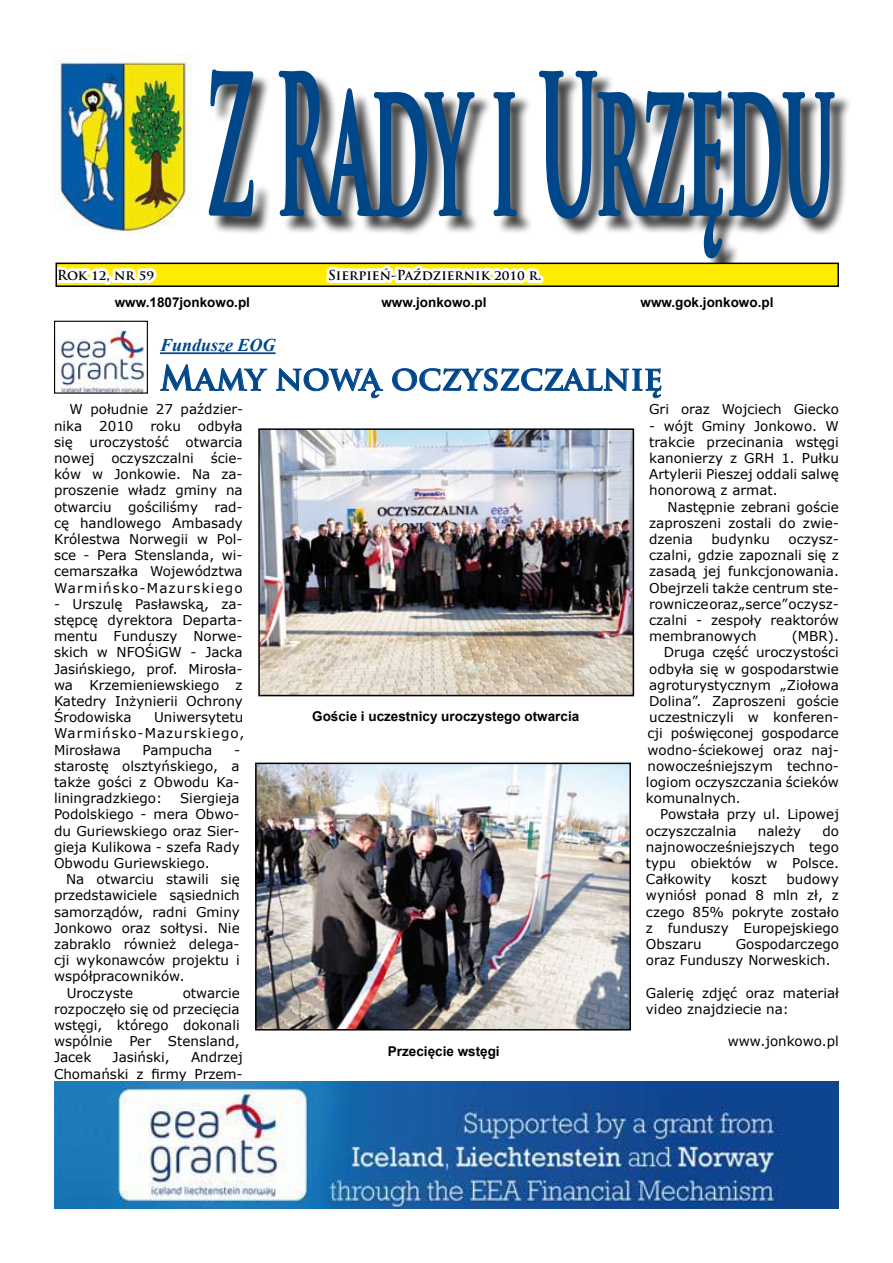
<style>
.page{position:relative;width:893px;height:1263px;background:#fff}
.page>*{position:absolute;margin:0;border:0;box-sizing:border-box;transform-origin:0 0}
.t1{font:700 188.4px "Trajan Pro";color:#00478a;scale:.37 1}
.t2{font:700 33px "Trajan Pro";color:#00478a}
.t3{font:italic 700 18px "Times New Roman";color:#00478a}
.t4{font:13.5px/16.2px "Verdana";color:#000;text-align:justify}
.t5{font:700 13.5px "Arial";color:#000}
.t6{font:700 13.5px "Trajan Pro";color:#000}
</style>
<div class="page">
<img style="left:268px;top:431px;width:8px;height:262px">
<div style="left:211px;top:71px;width:642px;height:205px;background:#000;opacity:.75"></div>
<hr style="left:160px;top:352px;width:116px;height:2px;background:#00478a">
<svg style="left:54px;top:54px;width:214px;height:642px"></svg>
<svg style="left:276px;top:70px;width:560px;height:626px"></svg>
<img style="left:54px;top:1082px;width:785px;height:127px">
<img style="left:56px;top:323px;width:90px;height:69px">
<div style="left:54px;top:321px;width:94px;height:73px;border:1px solid #000"></div>
<img style="left:258px;top:766px;width:370px;height:261px">
<div style="left:255px;top:763px;width:376px;height:267px;border:2px solid #000"></div>
<h1 class="t1" style="left:206px;top:29px;width:1701px">Z Rady i Urzędu</h1>
<p class="t6" style="left:57px;top:267px;width:99px">Rok 12, nr 59</p>
<p class="t6" style="left:328px;top:267px;width:215px">Sierpień-Październik 2010 r.</p>
<p class="t5" style="left:115px;top:294px;width:137px">www.1807jonkowo.pl</p>
<p class="t5" style="left:381px;top:294px;width:107px">www.jonkowo.pl</p>
<p class="t5" style="left:640px;top:294px;width:134px">www.gok.jonkowo.pl</p>
<h3 class="t3" style="left:160px;top:333px;width:117px">Fundusze EOG</h3>
<h2 class="t2" style="left:160px;top:358px;width:504px">Mamy nową oczyszczalnię</h2>
<p class="t4" style="left:54px;top:401px;width:191px;text-indent:15px">W południe 27 paździer&shy;nika</p>
<p class="t4" style="left:54px;top:417px;width:190px;text-indent:144px">odbyła się uroczystość otwarcia nowej</p>
<p class="t4" style="left:99px;top:417px;width:83px">2010 roku</p>
<p class="t4" style="left:54px;top:450px;width:190px;text-indent:157px">ście&shy;ków w Jonkowie. Na za&shy;proszenie władz gminy na otwarciu gościliśmy rad&shy;cę handlowego Ambasady Królestwa Norwegii w Pol&shy;sce - Pera Stenslanda, wi&shy;cemarszałka Województwa Warmińsko-Mazurskiego</p>
<p class="t4" style="left:54px;top:596px;width:190px">- Urszulę Pasławską, za&shy;stępcę dyrektora Departa&shy;mentu Funduszy Norwe&shy;skich w NFOŚiGW - Jacka Jasińskiego, prof. Mirosła&shy;wa Krzemieniewskiego z Katedry Inżynierii Ochrony Środowiska</p>
<p class="t4" style="left:111px;top:450px;width:84px">oczyszczalni</p>
<p class="t4" style="left:54px;top:709px;width:192px;text-indent:100px">Uniwersytetu Warmińsko-Mazurskiego, Mirosława</p>
<p class="t4" style="left:143px;top:741px;width:71px">Pampucha</p>
<p class="t4" style="left:54px;top:741px;width:188px;text-indent:180px">- starostę olsztyńskiego, a także gości z Obwodu Ka&shy;liningradzkiego:</p>
<p class="t4" style="left:54px;top:790px;width:187px;text-indent:126px">Siergieja Podolskiego - mera Obwo&shy;du Guriewskiego oraz Sier&shy;gieja Kulikowa - szefa Rady Obwodu Guriewskiego.</p>
<p class="t4" style="left:66px;top:871px;width:175px">Na otwarciu stawili się</p>
<p class="t4" style="left:54px;top:887px;width:187px">przedstawiciele sąsiednich</p>
<p class="t4" style="left:54px;top:903px;width:187px">samorządów, radni Gminy</p>
<p class="t4" style="left:54px;top:920px;width:187px">Jonkowo oraz sołtysi. Nie</p>
<p class="t4" style="left:54px;top:936px;width:187px">zabraklo również delega-</p>
<p class="t4" style="left:54px;top:952px;width:187px">cji wykonawców projektu i</p>
<p class="t4" style="left:54px;top:968px;width:132px">współpracowników.</p>
<p class="t4" style="left:67px;top:984px;width:68px">Uroczyste</p>
<p class="t4" style="left:54px;top:984px;width:187px;text-indent:129px">otwarcie rozpoczęło się od przecięcia wstęgi, którego dokonali wspólnie Per Stensland, Jacek</p>
<p class="t4" style="left:113px;top:1049px;width:59px">Jasiński,</p>
<p class="t4" style="left:54px;top:1049px;width:190px;text-align:right">Andrzej<br>Chomański z firmy Przem-</p>
<p class="t5" style="left:312px;top:707px;width:269px">Goście i uczestnicy uroczystego otwarcia</p>
<p class="t5" style="left:388px;top:1042px;width:113px">Przecięcie wstęgi</p>
<p class="t4" style="left:649px;top:401px;width:191px">Gri oraz Wojciech Giecko</p>
<p class="t4" style="left:649px;top:417px;width:191px">- wójt Gminy Jonkowo. W trakcie przecinania wstęgi kanonierzy z GRH 1. Pułku Artylerii Pieszej oddali salwę honorową z armat.</p>
<p class="t4" style="left:649px;top:498px;width:191px;text-indent:18px">Następnie zebrani goście zaproszeni zostali do zwie&shy;dzenia</p>
<p class="t4" style="left:711px;top:531px;width:60px">budynku</p>
<p class="t4" style="left:649px;top:531px;width:191px;text-indent:139px">oczysz&shy;czalni, gdzie zapoznali się z zasadą jej funkcjonowania.<br>Obejrzeli także centrum ste&shy;rownicze oraz „serce” oczysz&shy;czalni - zespoły reaktorów membranowych</p>
<p class="t4" style="left:792px;top:628px;width:49px">(MBR).</p>
<p class="t4" style="left:664px;top:644px;width:177px">Druga część uroczystości</p>
<p class="t4" style="left:649px;top:660px;width:191px">odbyła się w gospodarstwie</p>
<p class="t4" style="left:649px;top:677px;width:191px">agroturystycznym „Ziołowa</p>
<p class="t4" style="left:649px;top:693px;width:191px">Dolina”. Zaproszeni goście</p>
<p class="t4" style="left:649px;top:709px;width:191px">uczestniczyli w konferen-</p>
<p class="t4" style="left:648px;top:725px;width:193px">cji poświęconej gospodarce</p>
<p class="t4" style="left:648px;top:741px;width:193px">wodno-ściekowej oraz naj-</p>
<p class="t4" style="left:648px;top:758px;width:193px">nowocześniejszym techno-</p>
<p class="t4" style="left:646px;top:774px;width:194px">logiom oczyszczania ścieków</p>
<p class="t4" style="left:646px;top:790px;width:96px">komunalnych.</p>
<p class="t4" style="left:660px;top:806px;width:180px">Powstała przy ul. Lipowej</p>
<p class="t4" style="left:646px;top:822px;width:92px">oczyszczalnia</p>
<p class="t4" style="left:758px;top:822px;width:45px">należy</p>
<p class="t4" style="left:646px;top:822px;width:194px;text-indent:176px">do najnowocześniejszych tego typu obiektów w Polsce.<br>Całkowity</p>
<p class="t4" style="left:646px;top:871px;width:194px;text-indent:140px">budowy wyniósł ponad 8 mln zł, z czego 85% pokryte zostało z funduszy Europejskiego Obszaru</p>
<p class="t4" style="left:731px;top:871px;width:37px">koszt</p>
<p class="t4" style="left:646px;top:936px;width:194px;text-indent:90px">Gospodarczego oraz Funduszy Norweskich.</p>
<p class="t4" style="left:646px;top:984px;width:194px">Galerię zdjęć oraz materiał video znajdziecie na:</p>
<p class="t4" style="left:728px;top:1033px;width:113px">www.jonkowo.pl</p>
</div>
